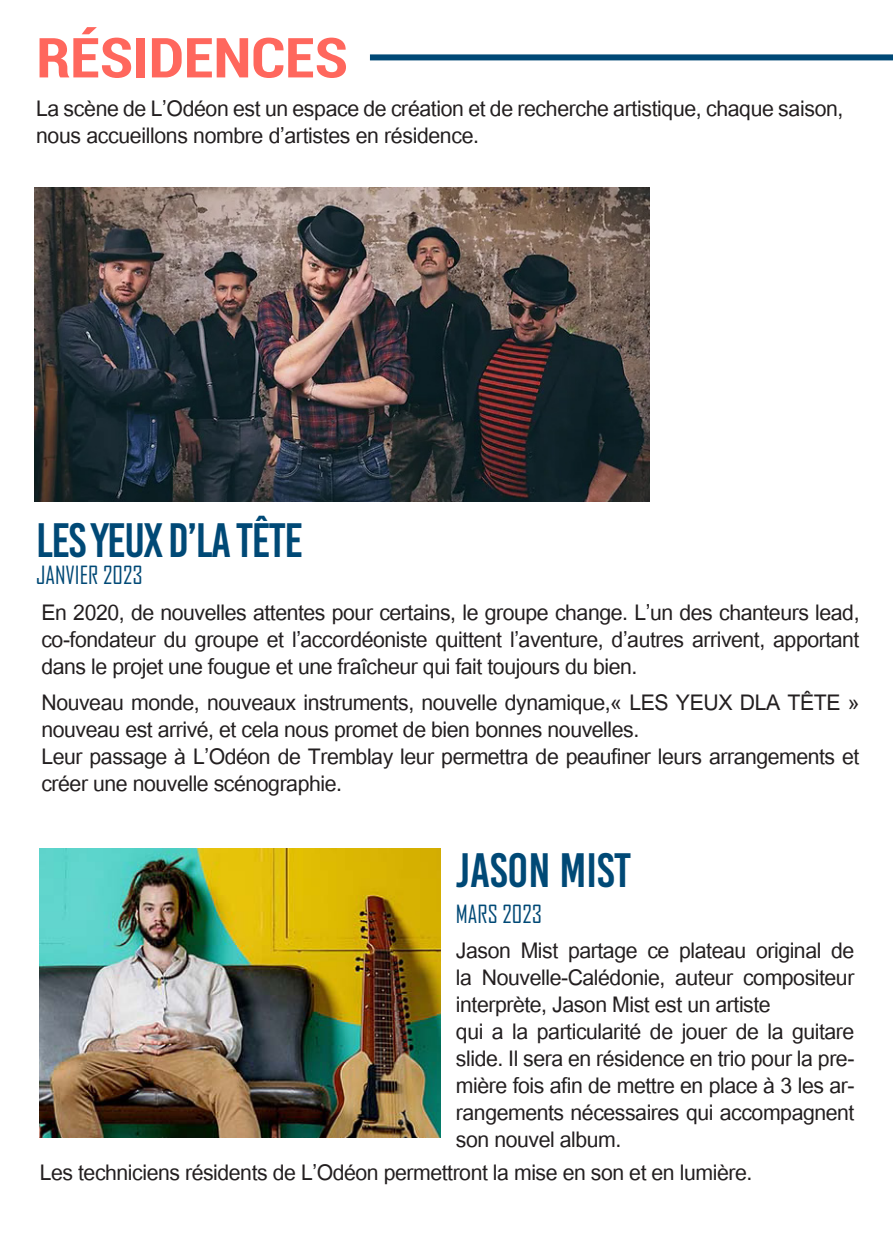
<style>
.page{position:relative;width:893px;height:1259px;background:#fff}
.page>*{position:absolute;margin:0;border:0;box-sizing:border-box;transform-origin:0 0}
.t1{font:700 condensed 55.2px "Roboto";letter-spacing:-.01em;color:#ff675d;scale:1.13 1}
.t2{font:48px "Bebas Kai";letter-spacing:-.03em;color:#004976}
.t3{font:48px "Bebas Kai";color:#004976}
.t4{font:30px/27px "Utsaah";letter-spacing:-.015em;color:#231f20}
.t5{font:24px "Agency FB";color:#004976}
</style>
<div class="page">
<div style="left:370px;top:54px;width:523px;height:6px;background:#004976"></div>
<img style="left:35px;top:188px;width:614px;height:313px">
<img style="left:40px;top:848px;width:400px;height:289px">
<p class="t1" style="left:36px;top:19px;width:278px">RÉSIDENCES</p>
<p class="t4" style="left:36px;top:96px;width:809px">La scène de L’Odéon est un espace de création et de recherche artistique, chaque saison, nous accueillons nombre d’artistes en résidence.</p>
<p class="t2" style="left:36px;top:515px;width:268px">LES YEUX D’LA TÊTE</p>
<p class="t5" style="left:36px;top:560px;width:108px">JANVIER 2023</p>
<p class="t4" style="left:41px;top:600px;width:820px;text-align:justify">En 2020, de nouvelles attentes pour certains, le groupe change. L’un des chanteurs lead, co-fondateur du groupe et l’accordéoniste quittent l’aventure, d’autres arrivent, apportant dans le projet une fougue et une fraîcheur qui fait toujours du bien.</p>
<p class="t4" style="left:41px;top:690px;width:820px">Nouveau monde, nouveaux instruments, nouvelle dynamique,« LES YEUX DLA TÊTE » nouveau est arrivé, et cela nous promet de bien bonnes nouvelles.</p>
<p class="t4" style="left:41px;top:744px;width:819px">Leur passage à L’Odéon de Tremblay leur permettra de peaufiner leurs arrangements et créer une nouvelle scénographie.</p>
<p class="t3" style="left:456px;top:844px;width:177px">JASON MIST</p>
<p class="t5" style="left:456px;top:899px;width:87px">MARS 2023</p>
<p class="t4" style="left:456px;top:937px;width:400px;text-align:justify">Jason Mist partage ce plateau original de la Nouvelle-Calédonie, auteur compositeur interprète, Jason Mist est un artiste</p>
<p class="t4" style="left:456px;top:1018px;width:400px;text-align:justify">qui a la particularité de jouer de la guitare slide. Il sera en résidence en trio pour la pre&shy;mière fois afin de mettre en place à 3 les ar&shy;rangements nécessaires qui accompagnent son nouvel album.</p>
<p class="t4" style="left:40px;top:1160px;width:714px">Les techniciens résidents de L’Odéon permettront la mise en son et en lumière.</p>
</div>
